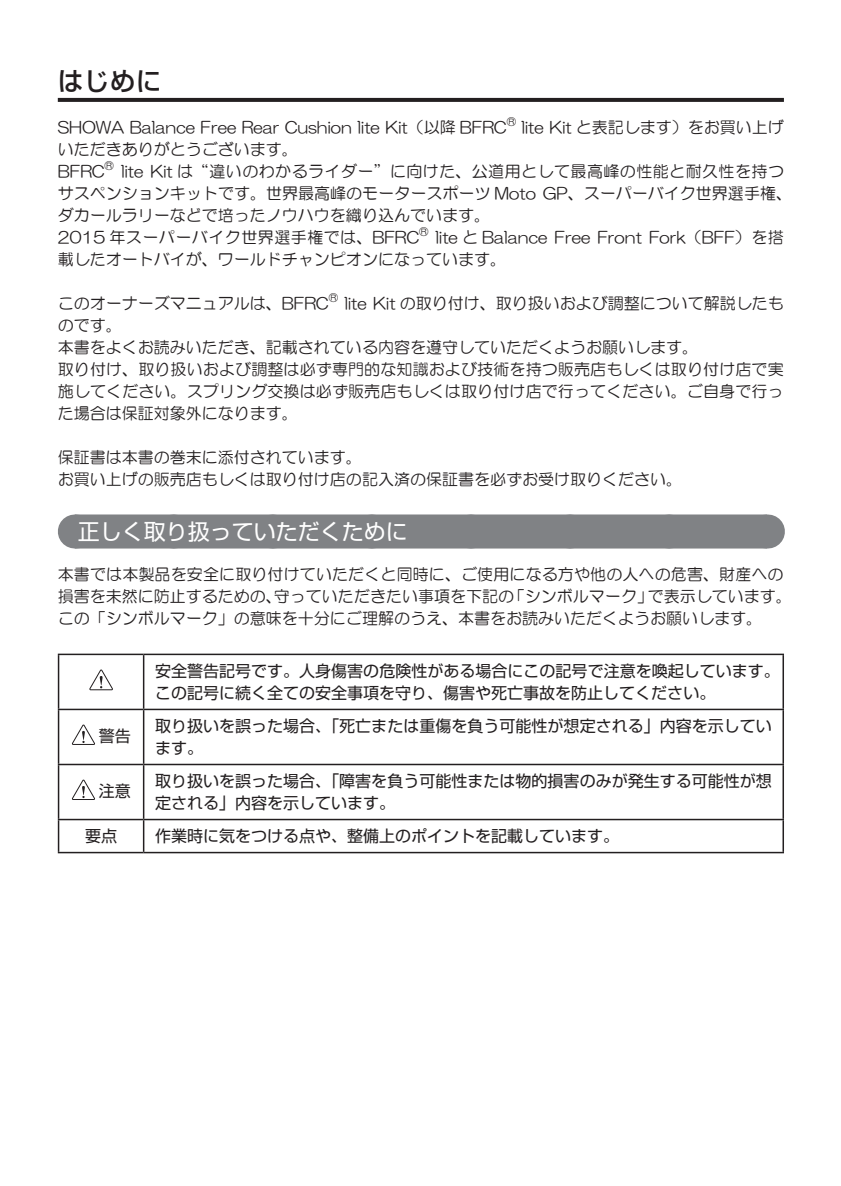
<style>
.page{position:relative;width:841px;height:1186px;background:#fff}
.page>*{position:absolute;margin:0;border:0;box-sizing:border-box;transform-origin:0 0}
.t1{font:500 26px "Shin Go Pro";color:#231f20}
.t2{font:22px "Shin Go Pro";color:#fff}
.t3{font:16px/22px "HG Maru Gothic MPRO";color:#231f20}
.t4{font:16px/22px "Shin Go Pro";color:#231f20}
.t5{font:9.4px "HG Maru Gothic MPRO";color:#231f20}
</style>
<div class="page">
<svg style="left:58px;top:98px;width:725px;height:4px;fill:#231f20"></svg>
<div style="left:75px;top:514px;width:691px;height:34px;background:#808285"></div>
<svg style="left:174px;top:514px;width:543px;height:1px"></svg>
<hr style="left:766px;top:514px;width:1px;height:34px;background:#808285">
<hr style="left:58px;top:653px;width:86px;height:2px;background:#231f20">
<hr style="left:58px;top:655px;width:1px;height:53px;background:#231f20">
<hr style="left:144px;top:653px;width:640px;height:2px;background:#231f20">
<hr style="left:143px;top:655px;width:1px;height:53px;background:#231f20">
<hr style="left:782px;top:655px;width:2px;height:53px;background:#231f20">
<hr style="left:58px;top:708px;width:86px;height:2px;background:#231f20">
<hr style="left:58px;top:710px;width:1px;height:53px;background:#231f20">
<hr style="left:144px;top:708px;width:640px;height:2px;background:#231f20">
<hr style="left:143px;top:710px;width:1px;height:53px;background:#231f20">
<hr style="left:782px;top:710px;width:2px;height:53px;background:#231f20">
<hr style="left:58px;top:763px;width:86px;height:2px;background:#231f20">
<hr style="left:58px;top:765px;width:1px;height:53px;background:#231f20">
<hr style="left:144px;top:763px;width:640px;height:2px;background:#231f20">
<hr style="left:143px;top:765px;width:1px;height:53px;background:#231f20">
<hr style="left:782px;top:765px;width:2px;height:53px;background:#231f20">
<hr style="left:58px;top:818px;width:86px;height:2px;background:#231f20">
<hr style="left:58px;top:820px;width:1px;height:31px;background:#231f20">
<hr style="left:144px;top:818px;width:640px;height:2px;background:#231f20">
<hr style="left:143px;top:820px;width:1px;height:31px;background:#231f20">
<hr style="left:782px;top:820px;width:2px;height:31px;background:#231f20">
<hr style="left:58px;top:851px;width:86px;height:2px;background:#231f20">
<hr style="left:144px;top:851px;width:640px;height:2px;background:#231f20">
<svg style="left:89px;top:669px;width:24px;height:21px"></svg>
<svg style="left:71px;top:724px;width:24px;height:21px"></svg>
<svg style="left:71px;top:779px;width:24px;height:21px"></svg>
<h1 class="t1" style="left:58px;top:59px;width:105px">はじめに</h1>
<p class="t3" style="left:58px;top:116px;width:450px">SHOWA Balance Free Rear Cushion lite Kit（以降 BFRC</p>
<p class="t5" style="left:506px;top:117px;width:11px">®</p>
<p class="t3" style="left:521px;top:116px;width:264px">lite Kit と表記します）をお買い上げ</p>
<p class="t3" style="left:58px;top:138px;width:241px">いただきありがとうございます。<br>BFRC</p>
<p class="t5" style="left:105px;top:161px;width:11px">®</p>
<p class="t3" style="left:58px;top:160px;width:735px;text-indent:63px">lite Kit は“違いのわかるライダー”に向けた、公道用として最高峰の性能と耐久性を持つサスペンションキットです。世界最高峰のモータースポーツ Moto GP、スーパーバイク世界選手権、ダカールラリーなどで培ったノウハウを織り込んでいます。<br>2015 年スーパーバイク世界選手権では、BFRC</p>
<p class="t5" style="left:419px;top:227px;width:11px">®</p>
<p class="t3" style="left:58px;top:226px;width:727px;text-indent:378px">lite と Balance Free Front Fork（BFF）を搭載したオートバイが、ワールドチャンピオンになっています。</p>
<p class="t3" style="left:58px;top:292px;width:272px">このオーナーズマニュアルは、BFRC</p>
<p class="t5" style="left:329px;top:293px;width:11px">®</p>
<p class="t3" style="left:344px;top:292px;width:441px">lite Kit の取り付け、取り扱いおよび調整について解説したも</p>
<p class="t3" style="left:58px;top:314px;width:727px">のです。<br>本書をよくお読みいただき、記載されている内容を遵守していただくようお願いします。<br>取り付け、取り扱いおよび調整は必ず専門的な知識および技術を持つ販売店もしくは取り付け店で実施してください。スプリング交換は必ず販売店もしくは取り付け店で行ってください。ご自身で行った場合は保証対象外になります。</p>
<p class="t3" style="left:58px;top:446px;width:626px">保証書は本書の巻末に添付されています。<br>お買い上げの販売店もしくは取り付け店の記入済の保証書を必ずお受け取りください。</p>
<h2 class="t2" style="left:78px;top:513px;width:332px">正しく取り扱っていただくために</h2>
<p class="t3" style="left:58px;top:562px;width:735px">本書では本製品を安全に取り付けていただくと同時に、ご使用になる方や他の人への危害、財産への損害を未然に防止するための、守っていただきたい事項を下記の「シンボルマーク」で表示しています。この「シンボルマーク」の意味を十分にご理解のうえ、本書をお読みいただくようお願いします。</p>
<p class="t4" style="left:155px;top:657px;width:626px">安全警告記号です。人身傷害の危険性がある場合にこの記号で注意を喚起しています。この記号に続く全ての安全事項を守り、傷害や死亡事故を防止してください。</p>
<p class="t4" style="left:99px;top:722px;width:33px">警告</p>
<p class="t4" style="left:155px;top:712px;width:618px">取り扱いを誤った場合、「死亡または重傷を負う可能性が想定される」内容を示しています。</p>
<p class="t4" style="left:99px;top:777px;width:33px">注意</p>
<p class="t4" style="left:155px;top:767px;width:618px">取り扱いを誤った場合、「障害を負う可能性または物的損害のみが発生する可能性が想定される」内容を示しています。</p>
<p class="t4" style="left:85px;top:822px;width:33px">要点</p>
<p class="t4" style="left:155px;top:822px;width:466px">作業時に気をつける点や、整備上のポイントを記載しています。</p>
</div>
